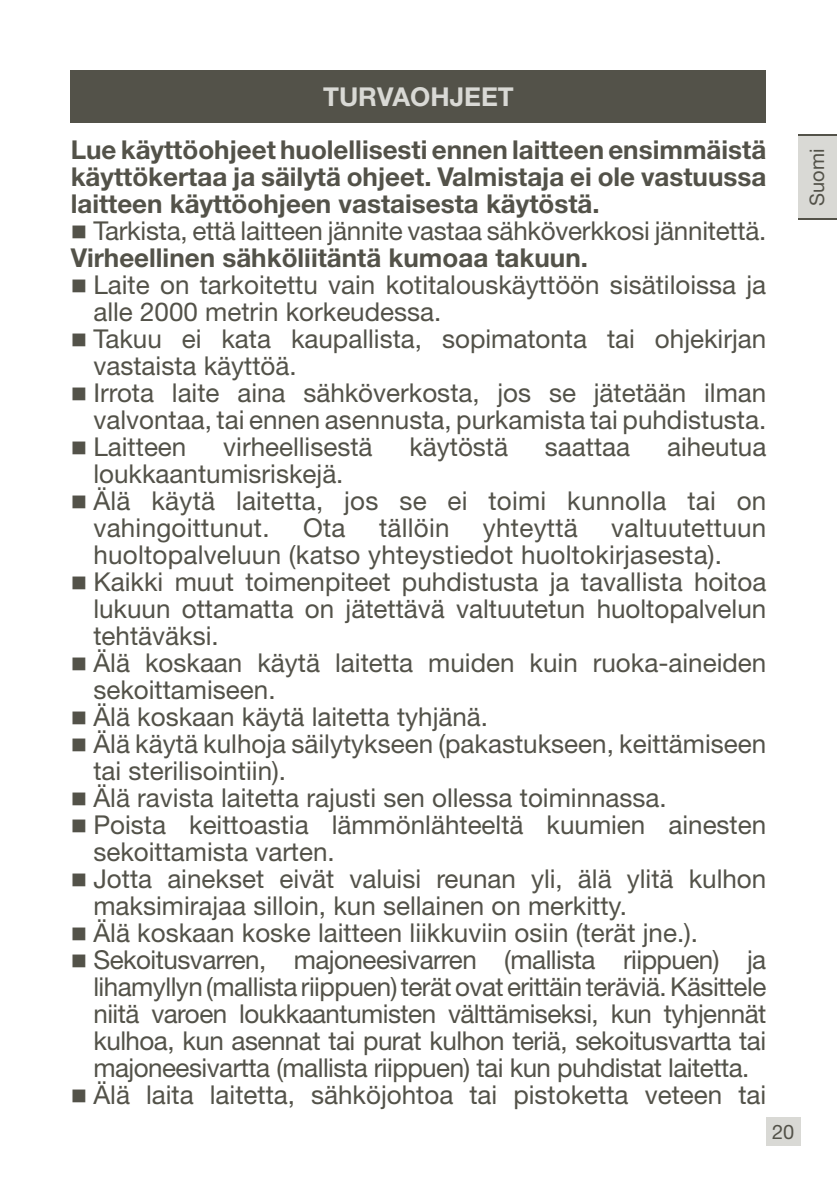
<style>
.page{position:relative;width:837px;height:1188px;background:#fff}
.page>*{position:absolute;margin:0;border:0;box-sizing:border-box;transform-origin:0 0}
.t1{font:26px/27px "Helvetica Neue LT Std";color:#535249}
.t2{font:700 26px/27px "Helvetica Neue LT Std";color:#535249;text-align:justify}
.t3{font:700 26px "Helvetica Neue LT Std";color:#d9d9d5}
.t4{font:20px "Helvetica Neue LT Std";color:#535249}
</style>
<div class="page">
<div style="left:766px;top:1117px;width:34px;height:29px;background:#d9d9d5"></div>
<div style="left:798px;top:136px;width:38px;height:83px;background:#d9d9d5"></div>
<hr style="left:798px;top:219px;width:38px;height:1px;background:#535249">
<hr style="left:798px;top:135px;width:38px;height:1px;background:#535249">
<div style="left:71px;top:71px;width:695px;height:52px;background:#535249"></div>
<p class="t3" style="left:323px;top:81px;width:192px">TURVAOHJEET</p>
<p class="t2" style="left:71px;top:135px;width:697px">Lue käyttöohjeet huolellisesti ennen laitteen ensimmäistä käyttökertaa ja säilytä ohjeet. Valmistaja ei ole vastuussa laitteen käyttöohjeen vastaisesta käytöstä.</p>
<p class="t1" style="left:93px;top:217px;width:674px">Tarkista, että laitteen jännite vastaa sähköverkkosi jännitettä.</p>
<p class="t2" style="left:71px;top:243px;width:518px">Virheellinen sähköliitäntä kumoaa takuun.</p>
<p class="t1" style="left:93px;top:271px;width:674px">Laite on tarkoitettu vain kotitalouskäyttöön sisätiloissa ja alle 2000 metrin korkeudessa.<br>Takuu ei kata kaupallista, sopimatonta tai ohjekirjan vastaista käyttöä.<br>Irrota laite aina sähköverkosta, jos se jätetään ilman valvontaa, tai ennen asennusta, purkamista tai puhdistusta.<br>Laitteen</p>
<p class="t1" style="left:223px;top:433px;width:151px">virheellisestä</p>
<p class="t1" style="left:409px;top:433px;width:100px">käytöstä</p>
<p class="t1" style="left:545px;top:433px;width:87px">saattaa</p>
<p class="t1" style="left:667px;top:433px;width:101px">aiheutua</p>
<p class="t1" style="left:93px;top:460px;width:674px">loukkaantumisriskejä.<br>Älä käytä laitetta, jos se ei toimi kunnolla tai on vahingoittunut.</p>
<p class="t1" style="left:303px;top:514px;width:44px">Ota</p>
<p class="t1" style="left:379px;top:514px;width:72px">tällöin</p>
<p class="t1" style="left:483px;top:514px;width:96px">yhteyttä</p>
<p class="t1" style="left:93px;top:514px;width:674px;text-indent:518px">valtuutettuun huoltopalveluun (katso yhteystiedot huoltokirjasesta).<br>Kaikki muut toimenpiteet puhdistusta ja tavallista hoitoa lukuun ottamatta on jätettävä valtuutetun huoltopalvelun tehtäväksi.<br>Älä koskaan käytä laitetta muiden kuin ruoka-aineiden sekoittamiseen.<br>Älä koskaan käytä laitetta tyhjänä.<br>Älä käytä kulhoja säilytykseen (pakastukseen, keittämiseen tai sterilisointiin).<br>Älä ravista laitetta rajusti sen ollessa toiminnassa.<br>Poista keittoastia lämmönlähteeltä kuumien ainesten sekoittamista varten.<br>Jotta ainekset eivät valuisi reunan yli, älä ylitä kulhon maksimirajaa silloin, kun sellainen on merkitty.<br>Älä koskaan koske laitteen liikkuviin osiin (terät jne.).<br>Sekoitusvarren, majoneesivarren (mallista riippuen) ja lihamyllyn (mallista riippuen) terät ovat erittäin teräviä. Käsittele niitä varoen loukkaantumisten välttämiseksi, kun tyhjennät kulhoa, kun asennat tai purat kulhon teriä, sekoitusvartta tai majoneesivartta (mallista riippuen) tai kun puhdistat laitetta.<br>Älä laita laitetta, sähköjohtoa tai pistoketta veteen tai</p>
<p class="t4" style="left:772px;top:1119px;width:24px">20</p>
<p class="t4" style="left:805px;top:206px;width:59px;rotate:-90deg">Suomi</p>
</div>
